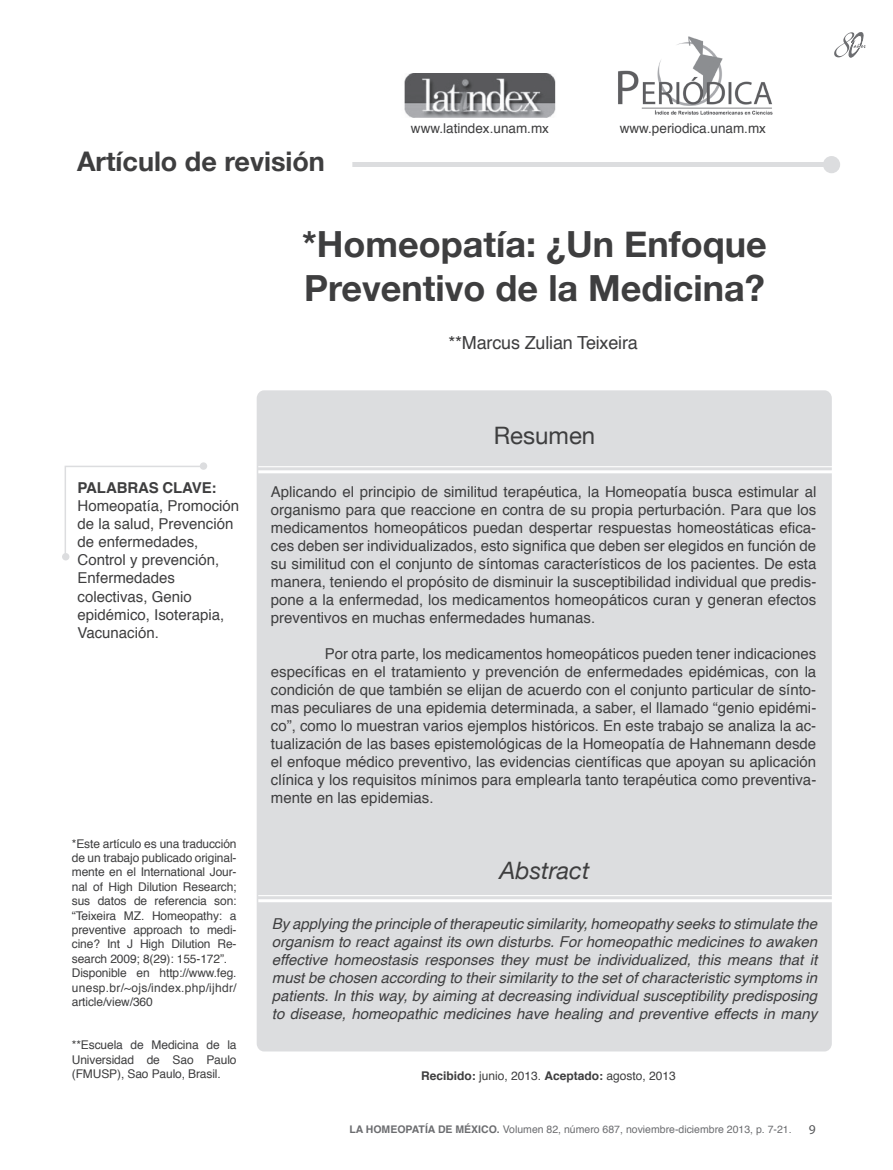
<style>
.page{position:relative;width:893px;height:1170px;background:#fff}
.page>*{position:absolute;margin:0;border:0;box-sizing:border-box;transform-origin:0 0}
.t1{font:700 36px/43.2px "Helvetica Neue";color:#3e3e3f}
.t2{font:700 27px "Helvetica Neue";color:#3e3e3f}
.t3{font:italic 24px "Helvetica Neue";color:#3e3e3f}
.t4{font:24px "Helvetica Neue";color:#3e3e3f}
.t5{font:18px "Helvetica";letter-spacing:-.01em;color:#3e3e3f}
.t6{font:15px/18px "Helvetica";color:#3e3e3f;text-align:justify}
.t7{font:italic 15px/18px "Helvetica";color:#3e3e3f;text-align:justify}
.t8{font:700 15px "Helvetica";letter-spacing:-.01em;color:#3e3e3f}
.t9{font:13.5px "Helvetica";color:#3e3e3f}
.t10{font:13.5px "Myriad Pro";color:#57585a}
.t11{font:12px/14.4px "Helvetica";letter-spacing:-.01em;color:#3e3e3f}
.t12{font:10.5px "Helvetica";color:#6c6d70}
.s1{font-weight:700}
</style>
<div class="page">
<svg style="left:834px;top:32px;width:32px;height:26px"></svg>
<div style="left:257px;top:390px;width:575px;height:661px;background:#dcdddf;border-radius:8px"></div>
<hr style="left:258px;top:470px;width:576px;height:3px;background:#fff">
<hr style="left:258px;top:899px;width:576px;height:3px;background:#fff">
<hr style="left:258px;top:466px;width:576px;height:1px;background:#fff">
<hr style="left:258px;top:895px;width:576px;height:1px;background:#fff">
<div style="left:325px;top:162px;width:500px;height:5px;background:#dcdddf"></div>
<div style="left:823px;top:156px;width:17px;height:17px;background:#dcdddf;border-radius:50%"></div>
<div style="left:325px;top:154px;width:27px;height:21px;background:#fff"></div>
<img style="left:404px;top:73px;width:152px;height:44px">
<img style="left:618px;top:36px;width:155px;height:79px">
<div style="left:200px;top:462px;width:7px;height:8px;background:#dcdddf;border-radius:50%"></div>
<svg style="left:64px;top:465px;width:139px;height:94px"></svg>
<div style="left:62px;top:553px;width:7px;height:7px;background:#dcdddf;border-radius:50%"></div>
<h2 class="t2" style="left:77px;top:140px;width:249px">Artículo de revisión</h2>
<p class="t9" style="left:411px;top:118px;width:140px">www.latindex.unam.mx</p>
<p class="t9" style="left:620px;top:118px;width:148px">www.periodica.unam.mx</p>
<h1 class="t1" style="left:302px;top:224px;width:466px">*Homeopatía: ¿Un Enfoque<br>Preventivo de la Medicina?</h1>
<p class="t5" style="left:448px;top:328px;width:191px">**Marcus Zulian Teixeira</p>
<p class="t8" style="left:78px;top:476px;width:141px">PALABRAS CLAVE:</p>
<p class="t6" style="left:78px;top:497px;width:163px;text-align:left">Homeopatía, Promoción de la salud, Prevención de enfermedades,<br>Control y prevención,<br>Enfermedades colectivas, Genio epidémico, Isoterapia,<br>Vacunación.</p>
<p class="t11" style="left:72px;top:836px;width:166px">*Este artículo es una traducción de un trabajo publicado original&shy;mente en el International Jour&shy;nal of High Dilution Research; sus datos de referencia son: “Teixeira MZ. Homeopathy: a preventive approach to medi&shy;cine? Int J High Dilution Re&shy;search 2009; 8(29): 155-172”.<br>Disponible en http://www.feg. unesp.br/~ojs/index.php/ijhdr/ article/view/360</p>
<p class="t11" style="left:72px;top:1038px;width:166px;text-align:justify">**Escuela de Medicina de la Universidad de Sao Paulo (FMUSP), Sao Paulo, Brasil.</p>
<h3 class="t4" style="left:494px;top:418px;width:103px">Resumen</h3>
<p class="t6" style="left:271px;top:482px;width:547px">Aplicando el principio de similitud terapéutica, la Homeopatía busca estimular al organismo para que reaccione en contra de su propia perturbación. Para que los medicamentos homeopáticos puedan despertar respuestas homeostáticas efica&shy;ces deben ser individualizados, esto significa que deben ser elegidos en función de su similitud con el conjunto de síntomas característicos de los pacientes. De esta manera, teniendo el propósito de disminuir la susceptibilidad individual que predis&shy;pone a la enfermedad, los medicamentos homeopáticos curan y generan efectos preventivos en muchas enfermedades humanas.</p>
<p class="t6" style="left:271px;top:644px;width:547px;text-indent:54px">Por otra parte, los medicamentos homeopáticos pueden tener indicaciones específicas en el tratamiento y prevención de enfermedades epidémicas, con la condición de que también se elijan de acuerdo con el conjunto particular de sínto&shy;mas peculiares de una epidemia determinada, a saber, el llamado “genio epidémi&shy;co”, como lo muestran varios ejemplos históricos. En este trabajo se analiza la ac&shy;tualización de las bases epistemológicas de la Homeopatía de Hahnemann desde el enfoque médico preventivo, las evidencias científicas que apoyan su aplicación clínica y los requisitos mínimos para emplearla tanto terapéutica como preventiva&shy;mente en las epidemias.</p>
<h3 class="t3" style="left:499px;top:853px;width:92px">Abstract</h3>
<p class="t7" style="left:272px;top:914px;width:547px">By applying the principle of therapeutic similarity, homeopathy seeks to stimulate the organism to react against its own disturbs. For homeopathic medicines to awaken effective homeostasis responses they must be individualized, this means that it must be chosen according to their similarity to the set of characteristic symptoms in patients. In this way, by aiming at decreasing individual susceptibility predisposing to disease, homeopathic medicines have healing and preventive effects in many</p>
<p class="t11" style="left:421px;top:1068px;width:256px"><span class="s1">Recibido:</span> junio, 2013. <span class="s1">Aceptado:</span> agosto, 2013</p>
<p class="t12" style="left:349px;top:1120px;width:444px"><span class="s1">LA HOMEOPATÍA DE MÉXICO.</span> Volumen 82, número 687, noviembre-diciembre 2013, p. 7-21.</p>
<p class="t10" style="left:809px;top:1120px;width:8px">9</p>
</div>
